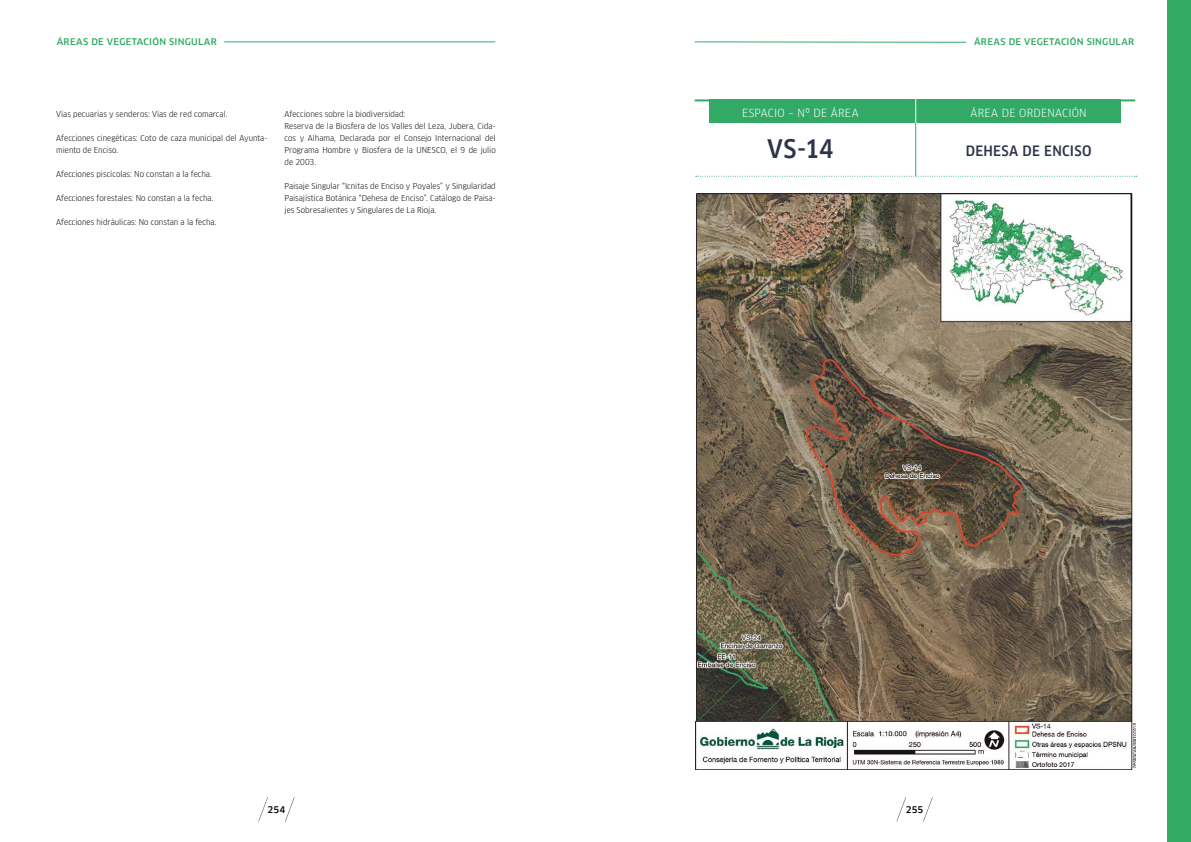
<style>
.page{position:relative;width:1191px;height:842px;background:#fff}
.page>*{position:absolute;margin:0;border:0;box-sizing:border-box;transform-origin:0 0}
.t1{font:500 25px "Clan Offc Pro Narr";color:#2f3548}
.t2{font:500 14px "Clan Offc Pro Narr";letter-spacing:.02em;color:#2f3548}
.t3{font:11px "Clan Offc Pro Narr";letter-spacing:.02em;color:#fff}
.t4{font:500 9px "Clan Offc Pro";letter-spacing:.035em;color:#32aa66}
.t5{font:500 9px "Clan Offc Pro";letter-spacing:.015em;color:#000}
.t6{font:8px/12px "Clan Offc Pro Narr";color:#000}
</style>
<div class="page">
<svg style="left:258px;top:797px;width:10px;height:24px"></svg>
<svg style="left:285px;top:798px;width:9px;height:23px"></svg>
<svg style="left:896px;top:797px;width:10px;height:24px"></svg>
<svg style="left:923px;top:798px;width:9px;height:23px"></svg>
<div style="left:1167px;top:0;width:24px;height:842px;background:#32aa66"></div>
<hr style="left:224px;top:42px;width:271px;height:1px;background:#32aa66">
<svg style="left:694px;top:41px;width:273px;height:2px"></svg>
<div style="left:710px;top:100px;width:411px;height:23px;background:#32aa66"></div>
<img style="left:695px;top:194px;width:440px;height:576px">
<svg style="left:695px;top:176px;width:441px;height:1px"></svg>
<hr style="left:915px;top:123px;width:1px;height:53px;background:#32aa66">
<hr style="left:694px;top:99px;width:441px;height:2px;background:#32aa66">
<svg style="left:915px;top:99px;width:1px;height:24px"></svg>
<p class="t4" style="left:57px;top:36px;width:162px">ÁREAS DE VEGETACIÓN SINGULAR</p>
<p class="t4" style="left:974px;top:36px;width:162px">ÁREAS DE VEGETACIÓN SINGULAR</p>
<p class="t6" style="left:56px;top:108px;width:173px">Vías pecuarias y senderos: Vías de red comarcal.</p>
<p class="t6" style="left:56px;top:132px;width:213px">Afecciones cinegéticas: Coto de caza municipal del Ayunta&shy;miento de Enciso.</p>
<p class="t6" style="left:56px;top:168px;width:157px">Afecciones piscícolas: No constan a la fecha.</p>
<p class="t6" style="left:56px;top:192px;width:159px">Afecciones forestales: No constan a la fecha.</p>
<p class="t6" style="left:56px;top:216px;width:162px">Afecciones hidráulicas: No constan a la fecha.</p>
<p class="t6" style="left:284px;top:108px;width:213px">Afecciones sobre la biodiversidad:<br>Reserva de la Biosfera de los Valles del Leza, Jubera, Cida&shy;cos y Alhama, Declarada por el Consejo Internacional del Programa Hombre y Biosfera de la UNESCO, el 9 de julio de 2003.</p>
<p class="t6" style="left:284px;top:180px;width:213px;text-align:justify">Paisaje Singular “Icnitas de Enciso y Poyales” y Singularidad Paisajística Botánica “Dehesa de Enciso”. Catálogo de Paisa&shy;jes Sobresalientes y Singulares de La Rioja.</p>
<h3 class="t3" style="left:742px;top:106px;width:118px">ESPACIO – Nº DE ÁREA</h3>
<h1 class="t1" style="left:767px;top:134px;width:68px">VS-14</h1>
<h3 class="t3" style="left:970px;top:106px;width:118px">ÁREA DE ORDENACIÓN</h3>
<h2 class="t2" style="left:965px;top:143px;width:127px">DEHESA DE ENCISO</h2>
<p class="t5" style="left:267px;top:804px;width:19px">254</p>
<p class="t5" style="left:905px;top:804px;width:19px">255</p>
</div>
